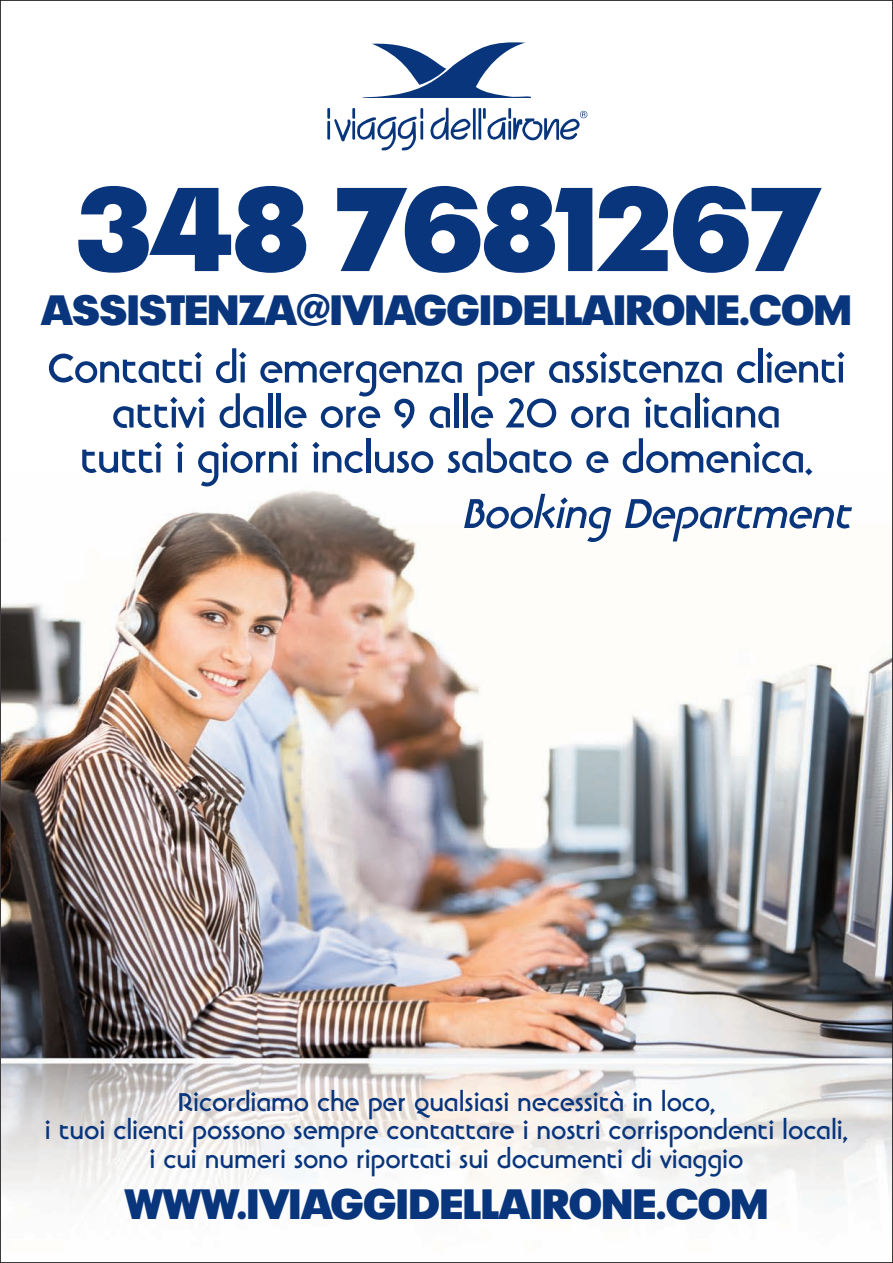
<style>
.page{position:relative;width:893px;height:1263px;background:#fff}
.page>*{position:absolute;margin:0;border:0;box-sizing:border-box;transform-origin:0 0}
.t1{font:900 117.75px "Plak LT";color:#08357c}
.t2{font:700 51px/45px "Linotype Banjoman";letter-spacing:-.015em;color:#08357c;text-align:center}
.t3{font:italic 700 51px "Linotype Banjoman";color:#08357c}
.t4{font:900 42px "Plak LT";color:#08357c}
.t5{font:700 31.5px/28.5px "Linotype Banjoman";letter-spacing:-.005em;color:#08357c;text-align:center}
</style>
<div class="page">
<img style="left:2px;top:490px;width:889px;height:716px">
<svg style="left:327px;top:108px;width:96px;height:42px"></svg>
<svg style="left:430px;top:108px;width:157px;height:32px"></svg>
<svg style="left:362px;top:42px;width:169px;height:56px"></svg>
<h1 class="t1" style="left:77px;top:162px;width:741px">348 7681267</h1>
<h3 class="t4" style="left:41px;top:286px;width:811px">ASSISTENZA@IVIAGGIDELLAIRONE.COM</h3>
<h2 class="t2" style="left:47px;top:350px;width:800px">Contatti di emergenza per assistenza clienti attivi dalle ore 9 alle 20 ora italiana<br>tutti i giorni incluso sabato e domenica.</h2>
<h2 class="t3" style="left:461px;top:494px;width:401px">Booking Department</h2>
<p class="t5" style="left:45px;top:1090px;width:804px">Ricordiamo che per qualsiasi necessità in loco,<br>i tuoi clienti possono sempre contattare i nostri corrispondenti locali, i cui numeri sono riportati sui documenti di viaggio</p>
<h3 class="t4" style="left:125px;top:1179px;width:645px">WWW.IVIAGGIDELLAIRONE.COM</h3>
</div>
